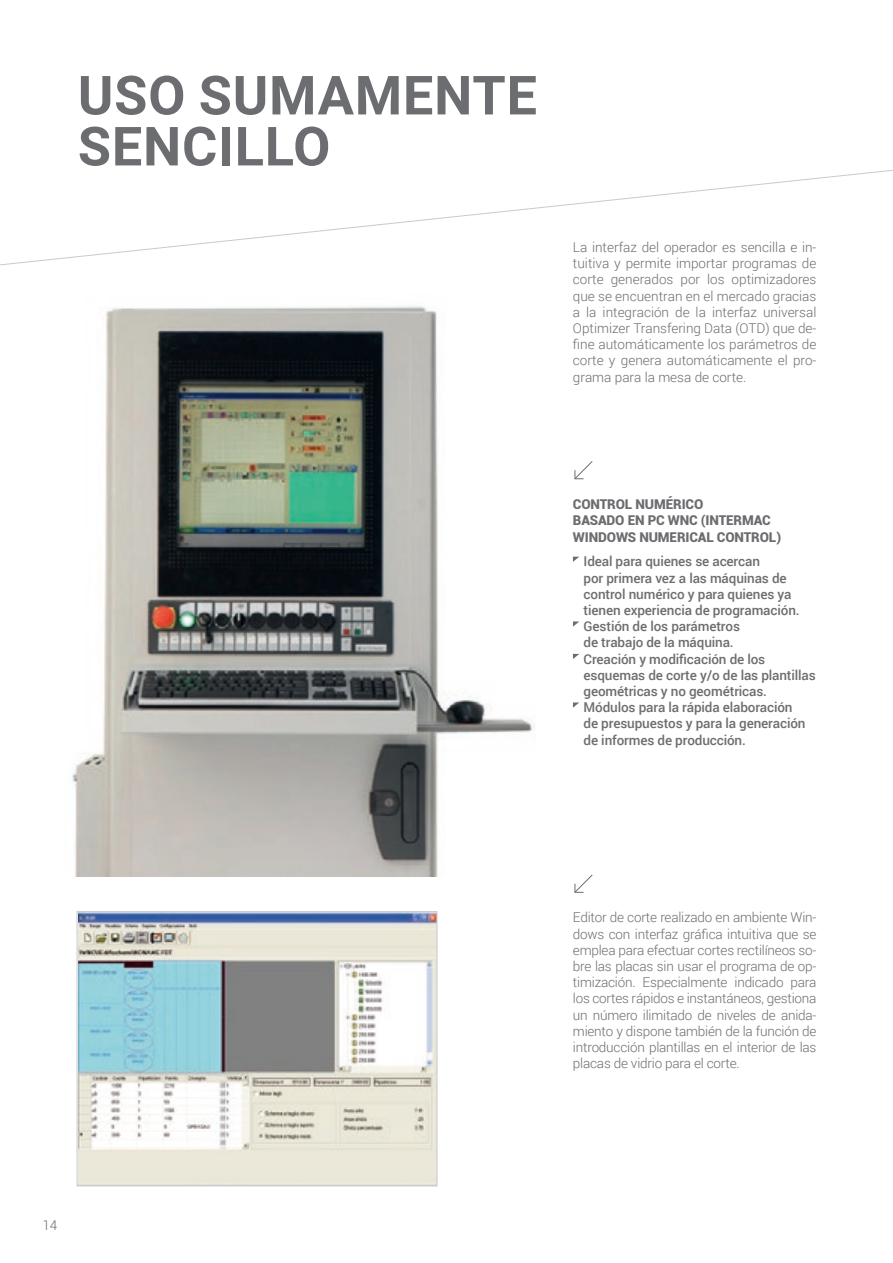
<style>
.page{position:relative;width:893px;height:1263px;background:#fff}
.page>*{position:absolute;margin:0;border:0;box-sizing:border-box;transform-origin:0 0}
._1_TITOLO_GRIGIO{font:700 54px/51px "Roboto";letter-spacing:.015em;color:#6c6d70}
._5_TESTO_9_grigio{font:300 13.5px/16.2px "Roboto";letter-spacing:-.01em;color:#6c6d70;text-align:justify}
._2_SOTTOTITOLO_ROSSO{font:500 13.5px/16.2px "Roboto";letter-spacing:-.01em;color:#6c6d70}
._2_SOTTOTITOLO_ROSSO-2{font:900 13.5px/16.2px "Roboto";letter-spacing:-.01em;color:#6c6d70}
</style>
<div class="page">
<img style="left:72px;top:306px;width:463px;height:570px">
<img style="left:79px;top:913px;width:356px;height:271px">
<div style="left:77px;top:911px;width:360px;height:275px;border:1px solid #c9cacc"></div>
<svg style="left:574px;top:874px;width:19px;height:19px"></svg>
<svg style="left:574px;top:461px;width:19px;height:18px"></svg>
<svg style="left:0;top:169px;width:893px;height:97px"></svg>
<svg style="left:573px;top:557px;width:6px;height:5px"></svg>
<svg style="left:573px;top:621px;width:6px;height:6px"></svg>
<svg style="left:573px;top:654px;width:6px;height:5px"></svg>
<svg style="left:573px;top:702px;width:6px;height:6px"></svg>
<p class="_1_TITOLO_GRIGIO" style="left:78px;top:68px;width:461px">USO SUMAMENTE<br>SENCILLO</p>
<p class="_5_TESTO_9_grigio" style="left:573px;top:239px;width:245px">La interfaz del operador es sencilla e in&shy;tuitiva y permite importar programas de corte generados por los optimizadores que se encuentran en el mercado gracias a la integración de la interfaz universal Optimizer Transfering Data (OTD) que de&shy;fine automáticamente los parámetros de corte y genera automáticamente el pro&shy;grama para la mesa de corte.</p>
<p class="_2_SOTTOTITOLO_ROSSO-2" style="left:573px;top:496px;width:210px">CONTROL NUMÉRICO<br>BASADO EN PC WNC (INTERMAC<br>WINDOWS NUMERICAL CONTROL)</p>
<p class="_2_SOTTOTITOLO_ROSSO" style="left:584px;top:553px;width:218px">Ideal para quienes se acercan<br>por primera vez a las máquinas de control numérico y para quienes ya tienen experiencia de programación.</p>
<p class="_2_SOTTOTITOLO_ROSSO" style="left:584px;top:618px;width:158px">Gestión de los parámetros de trabajo de la máquina.</p>
<p class="_2_SOTTOTITOLO_ROSSO" style="left:584px;top:650px;width:234px">Creación y modificación de los esquemas de corte y/o de las plantillas geométricas y no geométricas.</p>
<p class="_2_SOTTOTITOLO_ROSSO" style="left:584px;top:699px;width:223px">Módulos para la rápida elaboración de presupuestos y para la generación de informes de producción.</p>
<p class="_5_TESTO_9_grigio" style="left:42px;top:1216px;width:16px">14</p>
<p class="_5_TESTO_9_grigio" style="left:573px;top:909px;width:245px">Editor de corte realizado en ambiente Win&shy;dows con interfaz gráfica intuitiva que se emplea para efectuar cortes rectilíneos so&shy;bre las placas sin usar el programa de op&shy;timización. Especialmente indicado para los cortes rápidos e instantáneos, gestiona un número ilimitado de niveles de anida&shy;miento y dispone también de la función de introducción plantillas en el interior de las placas de vidrio para el corte.</p>
</div>
